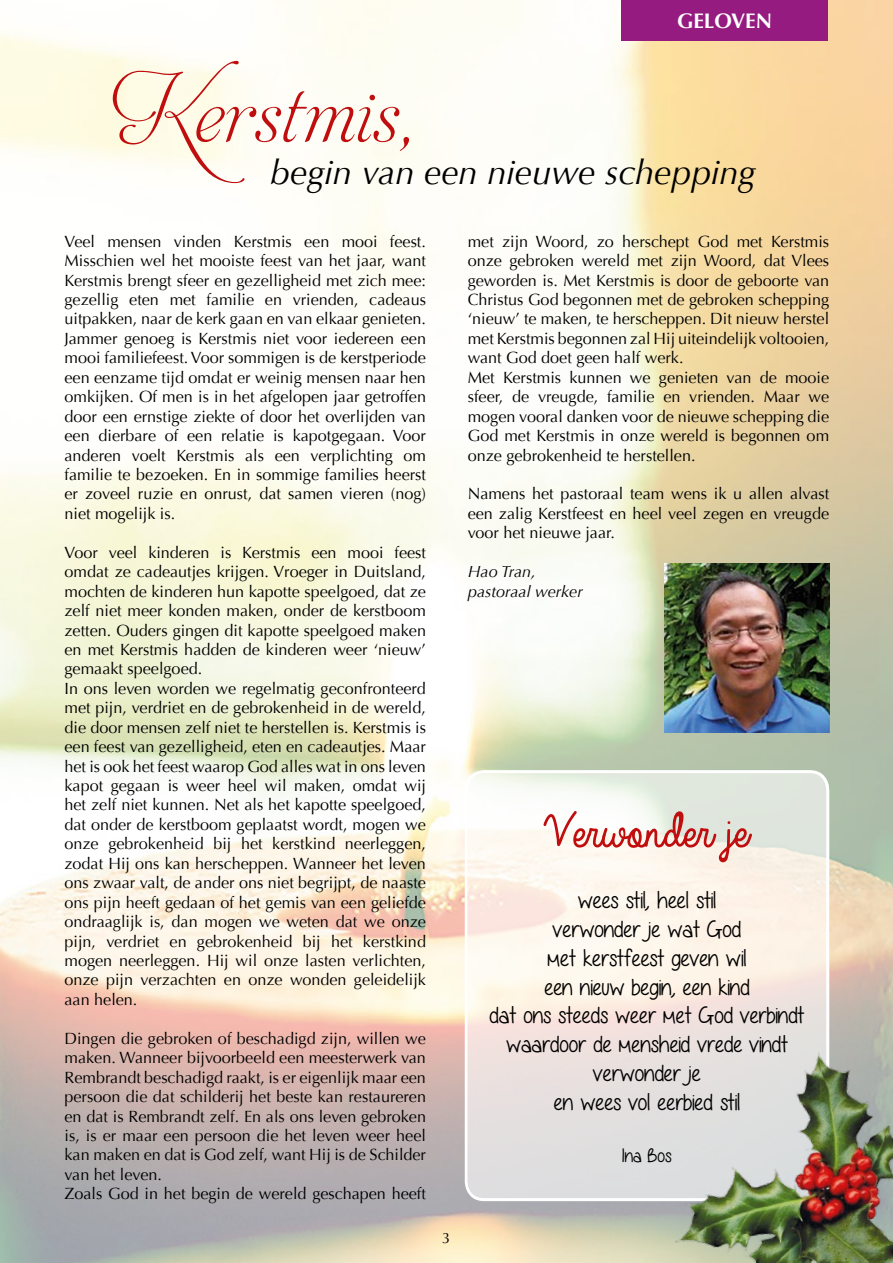
<style>
.page{position:relative;width:893px;height:1263px;background:#fff}
.page>*{position:absolute;margin:0;border:0;box-sizing:border-box;transform-origin:0 0}
.t1{font:67.5px "Aphrodite Slim Text";color:#c00d0e}
.t2{font:51px "Always In My Heart";color:#c00d0e}
.t3{font:italic 34.5px "Optima";color:#000}
.t4{font:24px/28.8px "Anjelika Rose";color:#000;text-align:center}
.t5{font:700 21px "Optima";color:#fff}
.t6{font:19.5px "Anjelika Rose";color:#000}
.t7{font:16.2px/19.5px "Optima";color:#000}
.t8{font:italic 16.2px/19.5px "Optima";color:#000}
.t9{font:15px "Optima";color:#000}
</style>
<div class="page">
<img style="left:0;top:0;width:893px;height:1263px">
<svg style="left:468px;top:771px;width:361px;height:428px"></svg>
<div style="left:621px;top:0;width:207px;height:40px;background:#951b81"></div>
<img style="left:665px;top:563px;width:164px;height:169px">
<div style="left:465px;top:770px;width:364px;height:431px;border:3px solid #fff;border-radius:18px"></div>
<img style="left:652px;top:1042px;width:241px;height:221px">
<p class="t5" style="left:677px;top:9px;width:96px">GELOVEN</p>
<h1 class="t1" style="left:102px;top:79px;width:314px">Kerstmis,</h1>
<h3 class="t3" style="left:270px;top:152px;width:487px">begin van een nieuwe schepping</h3>
<p class="t7" style="left:65px;top:232px;width:363px;text-align:justify">Veel mensen vinden Kerstmis een mooi feest.<br>Misschien wel het mooiste feest van het jaar, want Kerstmis brengt sfeer en gezelligheid met zich mee: gezellig eten met familie en vrienden, cadeaus uitpakken, naar de kerk gaan en van elkaar genieten.<br>Jammer genoeg is Kerstmis niet voor iedereen een mooi familiefeest. Voor sommigen is de kerstperiode een eenzame tijd omdat er weinig mensen naar hen omkijken. Of men is in het afgelopen jaar getroffen door een ernstige ziekte of door het overlijden van een dierbare of een relatie is kapotgegaan. Voor anderen voelt Kerstmis als een verplichting om familie te bezoeken. En in sommige families heerst er zoveel ruzie en onrust, dat samen vieren (nog) niet mogelijk is.</p>
<p class="t7" style="left:65px;top:543px;width:363px">Voor veel kinderen is Kerstmis een mooi feest omdat ze cadeautjes krijgen. Vroeger in Duitsland, mochten de kinderen hun kapotte speelgoed, dat ze zelf niet meer konden maken, onder de kerstboom zetten. Ouders gingen dit kapotte speelgoed maken en met Kerstmis hadden de kinderen weer ‘nieuw’ gemaakt speelgoed.<br>In ons leven worden we regelmatig geconfronteerd met pijn, verdriet en de gebrokenheid in de wereld, die door mensen zelf niet te herstellen is. Kerstmis is een feest van gezelligheid, eten en cadeautjes. Maar het is ook het feest waarop God alles wat in ons leven kapot gegaan is weer heel wil maken, omdat wij het zelf niet kunnen. Net als het kapotte speelgoed, dat onder de kerstboom geplaatst wordt, mogen we onze gebrokenheid bij het kerstkind neerleggen, zodat Hij ons kan herscheppen. Wanneer het leven ons zwaar valt, de ander ons niet begrijpt, de naaste ons pijn heeft gedaan of het gemis van een geliefde ondraaglijk is, dan mogen we weten dat we onze pijn, verdriet en gebrokenheid bij het kerstkind mogen neerleggen. Hij wil onze lasten verlichten, onze pijn verzachten en onze wonden geleidelijk aan helen.</p>
<p class="t7" style="left:65px;top:1029px;width:363px">Dingen die gebroken of beschadigd zijn, willen we maken. Wanneer bijvoorbeeld een meesterwerk van Rembrandt beschadigd raakt, is er eigenlijk maar een persoon die dat schilderij het beste kan restaureren en dat is Rembrandt zelf. En als ons leven gebroken is, is er maar een persoon die het leven weer heel kan maken en dat is God zelf, want Hij is de Schilder van het leven.<br>Zoals God in het begin de wereld geschapen heeft</p>
<p class="t9" style="left:442px;top:1229px;width:10px">3</p>
<p class="t7" style="left:468px;top:232px;width:363px">met zijn Woord, zo herschept God met Kerstmis onze gebroken wereld met zijn Woord, dat Vlees geworden is. Met Kerstmis is door de geboorte van Christus God begonnen met de gebroken schepping ‘nieuw’ te maken, te herscheppen. Dit nieuw herstel met Kerstmis begonnen zal Hij uiteindelijk voltooien, want God doet geen half werk.<br>Met Kerstmis kunnen we genieten van de mooie sfeer, de vreugde, familie en vrienden. Maar we mogen vooral danken voor de nieuwe schepping die God met Kerstmis in onze wereld is begonnen om onze gebrokenheid te herstellen.</p>
<p class="t7" style="left:468px;top:484px;width:363px;text-align:justify">Namens het pastoraal team wens ik u allen alvast een zalig Kerstfeest en heel veel zegen en vreugde voor het nieuwe jaar.</p>
<p class="t8" style="left:468px;top:562px;width:117px">Hao Tran, pastoraal werker</p>
<h2 class="t2" style="left:536px;top:804px;width:204px">Verwonder je</h2>
<h3 class="t4" style="left:489px;top:885px;width:316px">wees stil, heel stil<br>verwonder je wat God<br>met kerstfeest geven wil<br>een nieuw begin, een kind<br>dat ons steeds weer met God verbindt waardoor de mensheid vrede vindt verwonder je<br>en wees vol eerbied stil</h3>
<p class="t6" style="left:622px;top:1144px;width:50px">Ina Bos</p>
</div>
